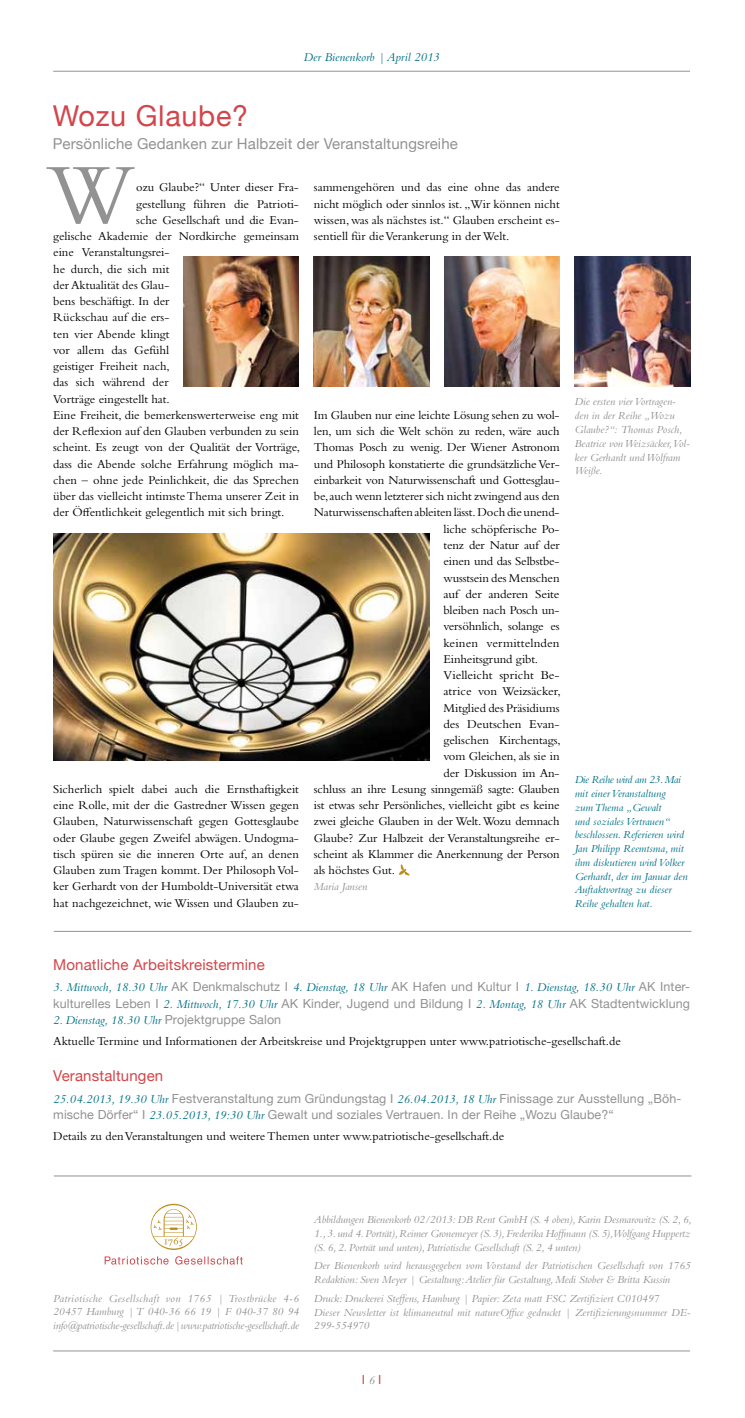
<style>
.page{position:relative;width:745px;height:1418px;background:#fff}
.page>*{position:absolute;margin:0;border:0;box-sizing:border-box;transform-origin:0 0}
.t1{font:88.75px "Bembo Std";color:#929292}
.t2{font:28.75px "Helvetica Neue";letter-spacing:.025em;color:#d3454a}
.t3{font:15px "Helvetica Neue";letter-spacing:.01em;color:#929292}
.t4{font:15px "Helvetica Neue";letter-spacing:.01em;color:#d3454a}
.t5{font:12.5px/16.2px "Bembo Std";color:#000;text-align:justify}
.t6{font:12.5px/16.2px "Helvetica Neue";letter-spacing:.01em;color:#929292}
.t7{font:italic 12.5px "Bembo Std";color:#007188}
.t8{font:12.5px "Bembo Std";color:#000;scale:1.04 1}
.t9{font:12.5px "Helvetica Neue";color:#d3454a}
.t10{font:italic 11.25px/13.8px "Bembo Std";color:#929292}
.t11{font:italic 11.25px/13.8px "Bembo Std";color:#007188}
.s1{font-family:"Helvetica Neue";font-style:normal;color:#929292}
.s2{font-family:"Bembo Std";font-style:italic;color:#007188}
.s3{font-style:italic;color:#007188}
.s4{font-family:"Helvetica Neue";color:#929292}
.s5{font-family:"Bembo Std";font-style:italic;color:#929292}
</style>
<div class="page">
<hr style="left:53px;top:71px;width:636px;height:1px;background:#929292">
<hr style="left:53px;top:1350px;width:636px;height:1px;background:#929292">
<hr style="left:54px;top:1175px;width:637px;height:1px;background:#929292">
<svg style="left:150px;top:1203px;width:47px;height:46px"></svg>
<svg style="left:105px;top:1256px;width:137px;height:8px"></svg>
<svg style="left:399px;top:864px;width:11px;height:12px"></svg>
<img style="left:444px;top:256px;width:115px;height:130px">
<img style="left:574px;top:256px;width:115px;height:130px">
<img style="left:183px;top:256px;width:116px;height:130px">
<img style="left:314px;top:256px;width:115px;height:130px">
<hr style="left:54px;top:931px;width:637px;height:1px;background:#929292">
<img style="left:53px;top:533px;width:376px;height:227px">
<p class="t7" style="left:303px;top:49px;width:137px">Der Bienenkorb | April 2013</p>
<h2 class="t2" style="left:53px;top:99px;width:197px">Wozu Glaube?</h2>
<p class="t3" style="left:53px;top:134px;width:406px">Persönliche Gedanken zur Halbzeit der Veranstaltungsreihe</p>
<h1 class="t1" style="left:46px;top:143px;width:90px">W</h1>
<p class="t5" style="left:136px;top:179px;width:164px">ozu Glaube?“ Unter dieser Fra-</p>
<p class="t5" style="left:136px;top:195px;width:164px">gestellung führen die Patrioti-</p>
<p class="t5" style="left:136px;top:211px;width:164px">sche Gesellschaft und die Evan-</p>
<p class="t5" style="left:53px;top:228px;width:247px">gelische Akademie der Nordkirche gemeinsam</p>
<p class="t5" style="left:53px;top:244px;width:118px">eine Veranstaltungsrei-</p>
<p class="t5" style="left:53px;top:260px;width:118px">he durch, die sich mit</p>
<p class="t5" style="left:53px;top:276px;width:118px">der Aktualität des Glau-</p>
<p class="t5" style="left:53px;top:293px;width:118px">bens beschäftigt. In der</p>
<p class="t5" style="left:53px;top:309px;width:118px">Rückschau auf die ers-</p>
<p class="t5" style="left:53px;top:325px;width:118px">ten vier Abende klingt</p>
<p class="t5" style="left:53px;top:341px;width:118px">vor allem das Gefühl</p>
<p class="t5" style="left:53px;top:358px;width:118px">geistiger Freiheit nach,</p>
<p class="t5" style="left:53px;top:374px;width:117px">das sich während der</p>
<p class="t5" style="left:53px;top:390px;width:118px">Vorträge eingestellt hat.</p>
<p class="t5" style="left:53px;top:406px;width:247px">Eine Freiheit, die bemerkenswerterweise eng mit</p>
<p class="t5" style="left:53px;top:423px;width:247px">der Reflexion auf den Glauben verbunden zu sein</p>
<p class="t5" style="left:53px;top:439px;width:248px">scheint. Es zeugt von der Qualität der Vorträge,</p>
<p class="t5" style="left:53px;top:455px;width:247px">dass die Abende solche Erfahrung möglich ma-</p>
<p class="t5" style="left:53px;top:471px;width:247px">chen – ohne jede Peinlichkeit, die das Sprechen</p>
<p class="t5" style="left:53px;top:488px;width:247px">über das vielleicht intimste Thema unserer Zeit in</p>
<p class="t5" style="left:53px;top:504px;width:233px">der Öffentlichkeit gelegentlich mit sich bringt.</p>
<p class="t5" style="left:314px;top:179px;width:247px">sammengehören und das eine ohne das andere nicht möglich oder sinnlos ist. „Wir können nicht wissen, was als nächstes ist.“ Glauben erscheint es&shy;sentiell für die Verankerung in der Welt.</p>
<p class="t5" style="left:314px;top:406px;width:247px">Im Glauben nur eine leichte Lösung sehen zu wol-</p>
<p class="t5" style="left:314px;top:423px;width:247px">len, um sich die Welt schön zu reden, wäre auch</p>
<p class="t5" style="left:314px;top:439px;width:247px">Thomas Posch zu wenig. Der Wiener Astronom</p>
<p class="t5" style="left:314px;top:455px;width:247px">und Philosoph konstatierte die grundsätzliche Ver-</p>
<p class="t5" style="left:314px;top:471px;width:247px">einbarkeit von Naturwissenschaft und Gottesglau-</p>
<p class="t5" style="left:314px;top:488px;width:247px">be, auch wenn letzterer sich nicht zwingend aus den</p>
<p class="t5" style="left:314px;top:504px;width:247px">Naturwissenschaften ableiten lässt. Doch die unend-</p>
<p class="t5" style="left:443px;top:520px;width:118px">liche schöpferische Po-</p>
<p class="t5" style="left:443px;top:536px;width:118px">tenz der Natur auf der</p>
<p class="t5" style="left:443px;top:553px;width:118px">einen und das Selbstbe-</p>
<p class="t5" style="left:443px;top:569px;width:118px">wusstsein des Menschen</p>
<p class="t8" style="left:443px;top:586px;width:113px">auf der anderen Seite</p>
<p class="t5" style="left:443px;top:601px;width:118px">bleiben nach Posch un-</p>
<p class="t5" style="left:443px;top:618px;width:118px">versöhnlich, solange es</p>
<p class="t5" style="left:443px;top:634px;width:118px">keinen vermittelnden</p>
<p class="t5" style="left:443px;top:650px;width:96px">Einheitsgrund gibt.</p>
<p class="t5" style="left:443px;top:666px;width:118px">Vielleicht spricht Be-</p>
<p class="t5" style="left:443px;top:683px;width:119px">atrice von Weizsäcker,</p>
<p class="t5" style="left:443px;top:699px;width:118px">Mitglied des Präsidiums</p>
<p class="t5" style="left:443px;top:715px;width:118px">des Deutschen Evan-</p>
<p class="t5" style="left:443px;top:731px;width:119px">gelischen Kirchentags,</p>
<p class="t5" style="left:443px;top:748px;width:118px">vom Gleichen, als sie in</p>
<p class="t5" style="left:443px;top:764px;width:118px">der Diskussion im An-</p>
<p class="t5" style="left:314px;top:780px;width:247px">schluss an ihre Lesung sinngemäß sagte: Glauben</p>
<p class="t5" style="left:314px;top:796px;width:247px">ist etwas sehr Persönliches, vielleicht gibt es keine</p>
<p class="t5" style="left:314px;top:813px;width:247px">zwei gleiche Glauben in der Welt. Wozu demnach</p>
<p class="t5" style="left:314px;top:829px;width:247px">Glaube? Zur Halbzeit der Veranstaltungsreihe er-</p>
<p class="t5" style="left:314px;top:845px;width:247px">scheint als Klammer die Anerkennung der Person</p>
<p class="t5" style="left:314px;top:861px;width:82px">als höchstes Gut.</p>
<p class="t10" style="left:314px;top:879px;width:55px">Maria Jansen</p>
<p class="t5" style="left:53px;top:780px;width:247px">Sicherlich spielt dabei auch die Ernsthaftigkeit eine Rolle, mit der die Gastredner Wissen gegen Glauben, Naturwissenschaft gegen Gottesglaube oder Glaube gegen Zweifel abwägen. Undogma&shy;tisch spüren sie die inneren Orte auf, an denen Glauben zum Tragen kommt. Der Philosoph Vol&shy;ker Gerhardt von der Humboldt-Universität etwa hat nachgezeichnet, wie Wissen und Glauben zu-</p>
<p class="t10" style="left:574px;top:395px;width:117px">Die ersten vier Vortragen&shy;den in der Reihe „Wozu<br>Glaube?“: Thomas Posch,<br>Beatrice von Weizsäcker, Vol&shy;ker Gerhardt und Wolfram<br>Weiße.</p>
<p class="t11" style="left:574px;top:772px;width:114px">Die Reihe wird am 23. Mai mit einer Veranstaltung<br>zum Thema „Gewalt<br>und soziales Vertrauen“ beschlossen. Referieren wird<br>Jan Philipp Reemtsma, mit ihm diskutieren wird Volker<br>Gerhardt, der im Januar den<br>Auftaktvortrag zu dieser<br>Reihe gehalten hat.</p>
<p class="t4" style="left:53px;top:955px;width:213px">Monatliche Arbeitskreistermine</p>
<p class="t7" style="left:53px;top:980px;width:638px">3. Mittwoch, 18.30 Uhr <span class="s1">AK Denkmalschutz I</span> 4. Dienstag, 18 Uhr <span class="s1">AK Hafen und Kultur I</span> 1. Dienstag, 18.30 Uhr <span class="s1">AK Inter-</span></p>
<p class="t6" style="left:53px;top:994px;width:638px">kulturelles Leben I <span class="s2">2. Mittwoch, 17.30 Uhr</span> AK Kinder, Jugend und Bildung I <span class="s2">2. Montag, 18 Uhr</span> AK Stadtentwicklung</p>
<p class="t5" style="left:53px;top:1009px;width:568px;line-height:21.2px"><span class="s3">2. Dienstag, 18.30 Uhr</span> <span class="s4">Projektgruppe Salon<br></span>Aktuelle Termine und Informationen der Arbeitskreise und Projektgruppen unter www.patriotische-gesellschaft.de</p>
<p class="t4" style="left:53px;top:1067px;width:111px">Veranstaltungen</p>
<p class="t6" style="left:53px;top:1089px;width:629px"><span class="s2">25.04.2013, 19.30 Uhr</span> Festveranstaltung zum Gründungstag I <span class="s2">26.04.2013, 18 Uhr</span> Finissage zur Ausstellung „Böh&shy;mische Dörfer“ I <span class="s2">23.05.2013, 19:30 Uhr</span> Gewalt und soziales Vertrauen. In der Reihe „Wozu Glaube?“</p>
<p class="t5" style="left:53px;top:1127px;width:452px">Details zu den Veranstaltungen und weitere Themen unter www.patriotische-gesellschaft.de</p>
<p class="t10" style="left:53px;top:1290px;width:247px;text-align:justify">Patriotische Gesellschaft von 1765 | Trostbrücke 4-6<br>20457 Hamburg | T 040-36 66 19 | F 040-37 80 94 info@patriotische-gesellschaft.de | www.patriotische-gesellschaft.de</p>
<p class="t10" style="left:314px;top:1212px;width:379px;text-align:justify">Abbildungen Bienenkorb 02/2013: DB Rent GmbH (S. 4 oben), Karin Desmarowitz (S. 2, 6, 1., 3. und 4. Porträt), Reimer Gronemeyer (S. 3), Frederika Hoffmann (S. 5),Wolfgang Huppertz (S. 6, 2. Porträt und unten), Patriotische Gesellschaft (S. 2, 4 unten)</p>
<p class="t10" style="left:314px;top:1258px;width:378px">Der Bienenkorb wird herausgegeben vom Vorstand der Patriotischen Gesellschaft von 1765<br>Redaktion: Sven Meyer | Gestaltung: Atelier für Gestaltung, Medi Stober &amp; Britta Kussin</p>
<p class="t10" style="left:314px;top:1291px;width:378px">Druck: Druckerei Steffens, Hamburg | Papier: Zeta matt FSC Zertifiziert C010497<br>Dieser Newsletter ist klimaneutral mit natureOffice gedruckt | Zertifizierungsnummer DE-<br>299-554970</p>
<p class="t9" style="left:361px;top:1371px;width:21px">I <span class="s5">6</span> I</p>
</div>
